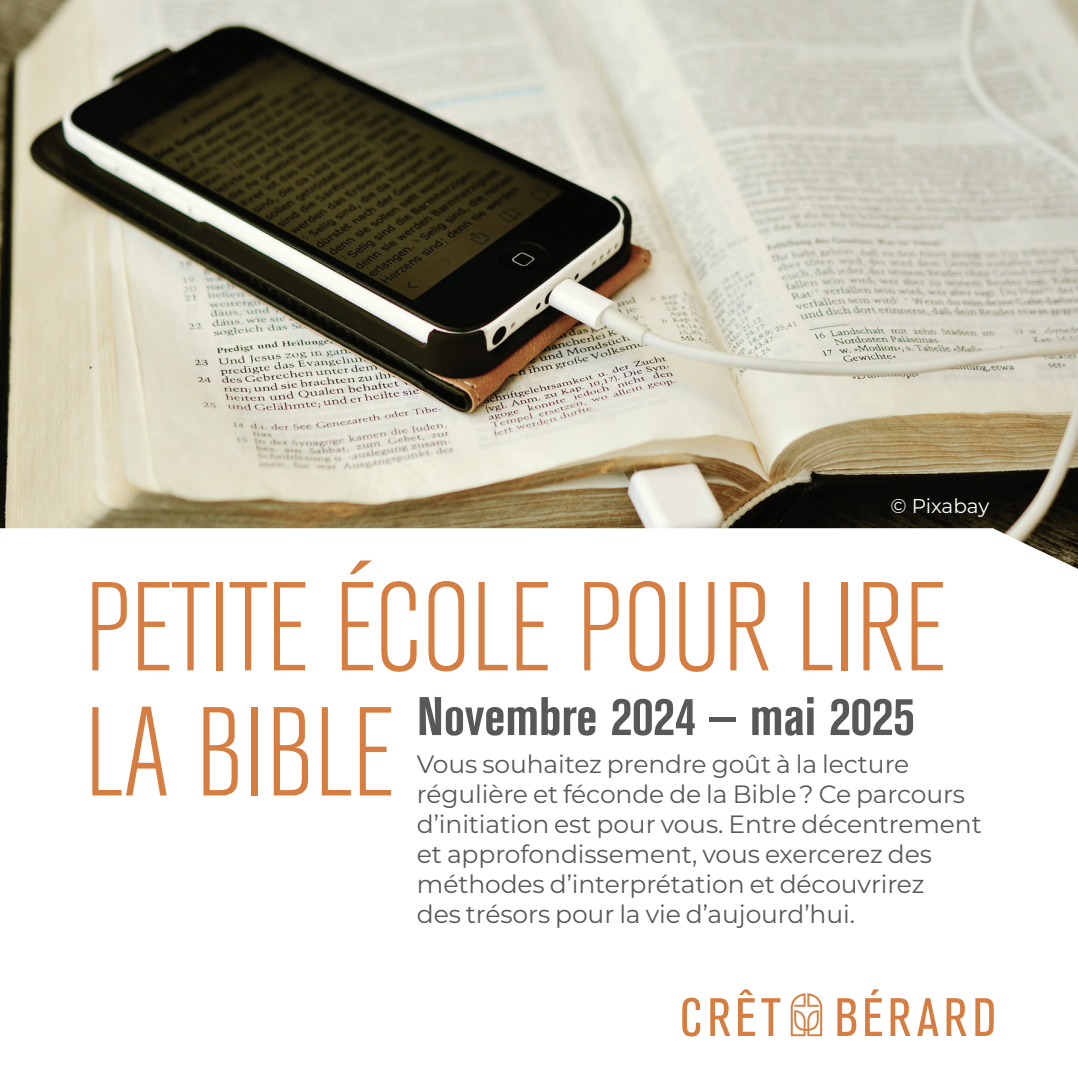
<style>
.page{position:relative;width:1078px;height:1078px;background:#fff}
.page>*{position:absolute;margin:0;border:0;box-sizing:border-box;transform-origin:0 0}
.t1{font:300 125px "Akzidenz Grot Con BQ";letter-spacing:-.01em;color:#d67d41}
.t2{font:700 53.75px "Akzidenz Grot Con BQ";color:#57585a}
.t3{font:25px/30px "Montserrat";letter-spacing:-.005em;color:#57585a}
.t4{font:20px "Montserrat";letter-spacing:-.005em;color:#fff}
</style>
<div class="page">
<img style="left:0;top:0;width:1077px;height:569px">
<svg style="left:790px;top:993px;width:32px;height:42px"></svg>
<svg style="left:682px;top:997px;width:18px;height:39px"></svg>
<svg style="left:710px;top:998px;width:20px;height:37px"></svg>
<svg style="left:738px;top:989px;width:16px;height:46px"></svg>
<svg style="left:761px;top:998px;width:19px;height:37px"></svg>
<svg style="left:837px;top:998px;width:19px;height:37px"></svg>
<svg style="left:865px;top:989px;width:16px;height:46px"></svg>
<svg style="left:890px;top:998px;width:20px;height:37px"></svg>
<svg style="left:917px;top:998px;width:21px;height:37px"></svg>
<svg style="left:946px;top:998px;width:20px;height:37px"></svg>
<svg style="left:975px;top:998px;width:18px;height:37px"></svg>
<p class="t4" style="left:890px;top:492px;width:100px">© Pixabay</p>
<p class="t1" style="left:85px;top:560px;width:862px">PETITE ÉCOLE POUR LIRE</p>
<p class="t1" style="left:85px;top:685px;width:310px">LA BIBLE</p>
<p class="t2" style="left:417px;top:685px;width:499px">Novembre 2024 — mai 2025</p>
<p class="t3" style="left:417px;top:748px;width:566px">Vous souhaitez prendre goût à la lecture régulière et féconde de la Bible ? Ce parcours d’initiation est pour vous. Entre décentrement et approfondissement, vous exercerez des méthodes d’interprétation et découvrirez<br>des trésors pour la vie d’aujourd’hui.</p>
</div>
